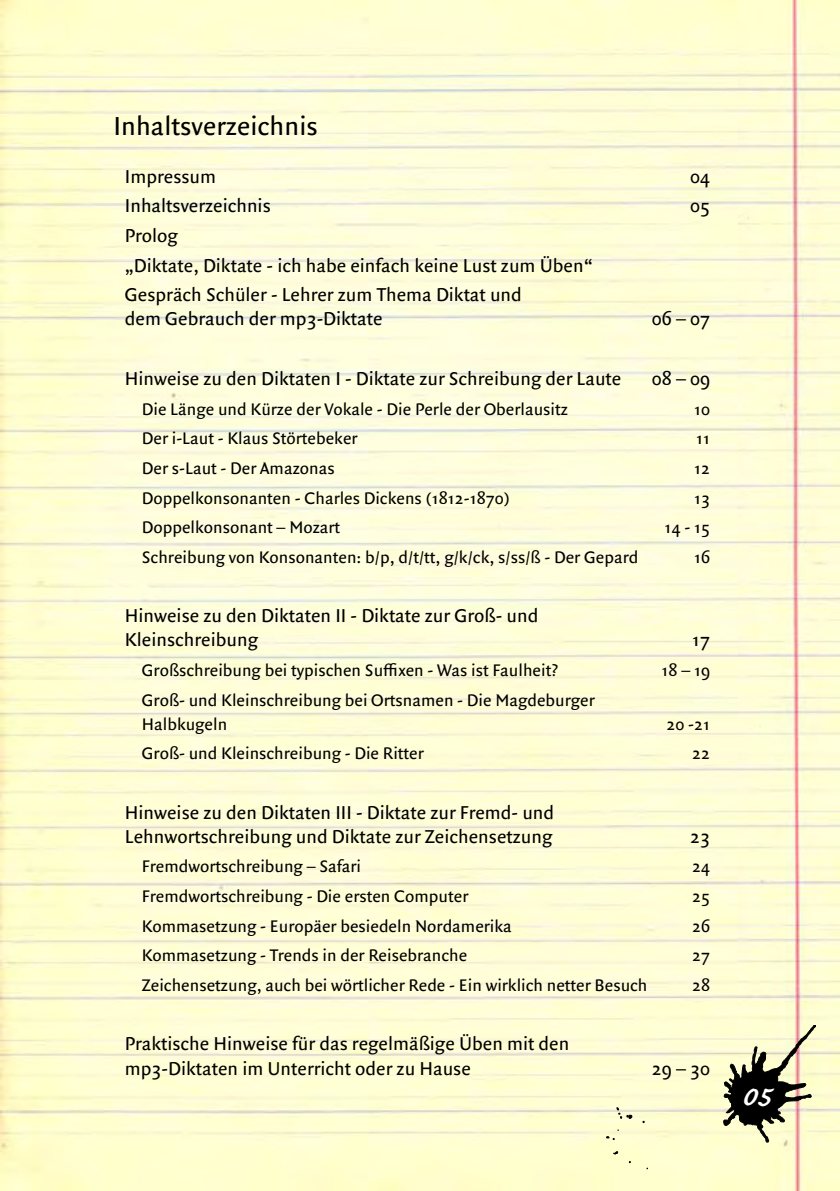
<style>
.page{position:relative;width:840px;height:1191px;background:#fff}
.page>*{position:absolute;margin:0;border:0;box-sizing:border-box;transform-origin:0 0}
.t1{font:700 36px "Caflisch Script Pro";color:#fff}
.t2{font:28px "Quadraat Sans OT";color:#000}
.t3{font:20px/24px "Quadraat Sans OT";color:#000}
.t4{font:18px/24px "Quadraat Sans OT";color:#000}
</style>
<div class="page">
<img style="left:0;top:0;width:839px;height:1190px">
<svg style="left:723px;top:1025px;width:92px;height:117px;background:#a9a58a"></svg>
<svg style="left:613px;top:1151px;width:4px;height:3px"></svg>
<svg style="left:606px;top:1136px;width:8px;height:3px"></svg>
<svg style="left:616px;top:1107px;width:15px;height:11px"></svg>
<h2 class="t2" style="left:113px;top:109px;width:206px">Inhaltsverzeichnis</h2>
<p class="t3" style="left:125px;top:165px;width:93px">Impressum</p>
<p class="t3" style="left:689px;top:165px;width:21px">04</p>
<p class="t3" style="left:125px;top:194px;width:147px">Inhaltsverzeichnis</p>
<p class="t3" style="left:689px;top:194px;width:21px">05</p>
<p class="t3" style="left:125px;top:221px;width:469px;line-height:29.6px">Prolog<br>„Diktate, Diktate - ich habe einfach keine Lust zum Üben“<br>Gespräch Schüler - Lehrer zum Thema Diktat und</p>
<p class="t3" style="left:125px;top:307px;width:259px">dem Gebrauch der mp3-Diktate</p>
<p class="t3" style="left:651px;top:307px;width:60px">06 – 07</p>
<p class="t3" style="left:125px;top:367px;width:498px">Hinweise zu den Diktaten I - Diktate zur Schreibung der Laute</p>
<p class="t3" style="left:651px;top:367px;width:60px">08 – 09</p>
<p class="t4" style="left:142px;top:397px;width:427px">Die Länge und Kürze der Vokale - Die Perle der Oberlausitz</p>
<p class="t4" style="left:693px;top:397px;width:18px">10</p>
<p class="t4" style="left:142px;top:427px;width:217px">Der i-Laut - Klaus Störtebeker</p>
<p class="t4" style="left:695px;top:427px;width:16px">11</p>
<p class="t4" style="left:142px;top:456px;width:194px">Der s-Laut - Der Amazonas</p>
<p class="t4" style="left:693px;top:456px;width:18px">12</p>
<p class="t4" style="left:142px;top:486px;width:369px">Doppelkonsonanten - Charles Dickens (1812-1870)</p>
<p class="t4" style="left:693px;top:486px;width:18px">13</p>
<p class="t4" style="left:142px;top:516px;width:200px">Doppelkonsonant – Mozart</p>
<p class="t4" style="left:664px;top:516px;width:47px">14 - 15</p>
<p class="t4" style="left:142px;top:545px;width:497px">Schreibung von Konsonanten: b/p, d/t/tt, g/k/ck, s/ss/ß - Der Gepard</p>
<p class="t4" style="left:693px;top:545px;width:18px">16</p>
<p class="t3" style="left:125px;top:604px;width:415px">Hinweise zu den Diktaten II - Diktate zur Groß- und<br>Kleinschreibung</p>
<p class="t3" style="left:692px;top:628px;width:19px">17</p>
<p class="t4" style="left:142px;top:658px;width:417px">Großschreibung bei typischen Suffixen - Was ist Faulheit?</p>
<p class="t4" style="left:661px;top:658px;width:50px">18 – 19</p>
<p class="t4" style="left:142px;top:688px;width:454px">Groß- und Kleinschreibung bei Ortsnamen - Die Magdeburger<br>Halbkugeln</p>
<p class="t4" style="left:666px;top:712px;width:45px">20 -21</p>
<p class="t4" style="left:142px;top:742px;width:283px">Groß- und Kleinschreibung - Die Ritter</p>
<p class="t4" style="left:691px;top:742px;width:19px">22</p>
<p class="t3" style="left:125px;top:800px;width:430px">Hinweise zu den Diktaten III - Diktate zur Fremd- und<br>Lehnwortschreibung und Diktate zur Zeichensetzung</p>
<p class="t3" style="left:689px;top:824px;width:21px">23</p>
<p class="t4" style="left:142px;top:855px;width:221px">Fremdwortschreibung – Safari</p>
<p class="t4" style="left:691px;top:855px;width:19px">24</p>
<p class="t4" style="left:142px;top:884px;width:328px">Fremdwortschreibung - Die ersten Computer</p>
<p class="t4" style="left:691px;top:884px;width:19px">25</p>
<p class="t4" style="left:142px;top:914px;width:371px">Kommasetzung - Europäer besiedeln Nordamerika</p>
<p class="t4" style="left:691px;top:914px;width:19px">26</p>
<p class="t4" style="left:142px;top:944px;width:327px">Kommasetzung - Trends in der Reisebranche</p>
<p class="t4" style="left:691px;top:944px;width:19px">27</p>
<p class="t4" style="left:142px;top:973px;width:507px">Zeichensetzung, auch bei wörtlicher Rede - Ein wirklich netter Besuch</p>
<p class="t4" style="left:691px;top:973px;width:19px">28</p>
<p class="t3" style="left:125px;top:1032px;width:446px">Praktische Hinweise für das regelmäßige Üben mit den mp3-Diktaten im Unterricht oder zu Hause</p>
<p class="t3" style="left:651px;top:1056px;width:60px">29 – 30</p>
<h1 class="t1" style="left:741px;top:1077px;width:31px">05</h1>
</div>
